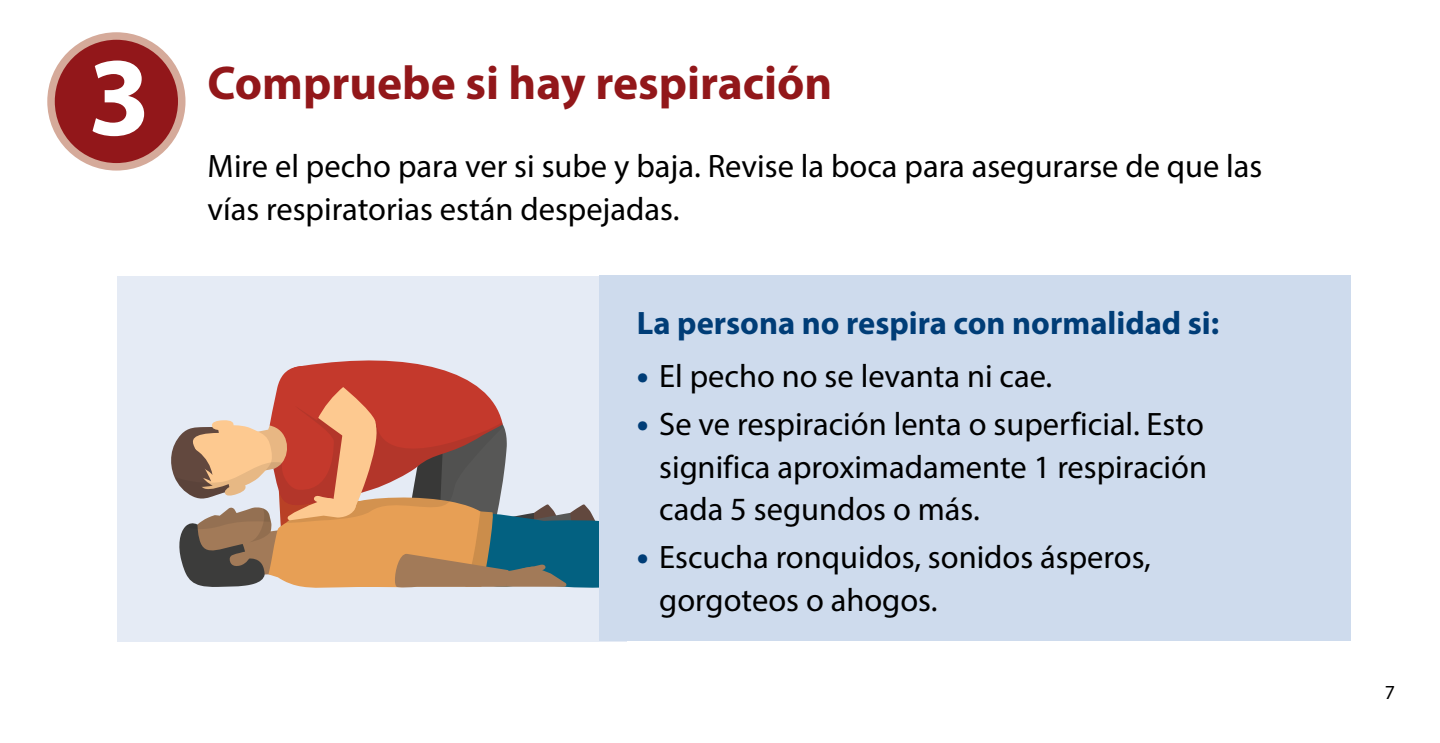
<style>
.page{position:relative;width:1440px;height:743px;background:#fff}
.page>*{position:absolute;margin:0;border:0;box-sizing:border-box;transform-origin:0 0}
.t1{font:700 112.5px "Myriad Pro";color:#fff}
.t2{font:700 47.5px "Myriad Pro";color:#92171a}
.t3{font:32.5px/42.5px "Myriad Pro";color:#000}
.t4{font:700 32.5px "Myriad Pro";color:#003d77}
.t5{font:20px "Myriad Pro";color:#000}
.s1{font-weight:700;font-size:35px;color:#003d77}
</style>
<div class="page">
<div style="left:51px;top:36px;width:131px;height:131px;background:#92171a;border-radius:50%"></div>
<div style="left:47px;top:32px;width:139px;height:138px;border:8px solid #d5aa9a;border-radius:50%"></div>
<div style="left:117px;top:276px;width:509px;height:365px;background:#e5ebf5"></div>
<svg style="left:171px;top:360px;width:428px;height:228px"></svg>
<div style="left:599px;top:275px;width:752px;height:365px;background:#cedbed"></div>
<h2 class="t1" style="left:88px;top:24px;width:64px">3</h2>
<h2 class="t2" style="left:208px;top:52px;width:627px">Compruebe si hay respiración</h2>
<p class="t3" style="left:208px;top:144px;width:1056px">Mire el pecho para ver si sube y baja. Revise la boca para asegurarse de que las vías respiratorias están despejadas.</p>
<h3 class="t4" style="left:637px;top:302px;width:584px">La persona no respira con normalidad si:</h3>
<p class="t3" style="left:637px;top:354px;width:417px"><span class="s1">•</span> El pecho no se levanta ni cae.</p>
<p class="t3" style="left:659px;top:402px;width:549px;text-align:justify;text-indent:-22px"><span class="s1">•</span> Se ve respiración lenta o superficial. Esto significa aproximadamente 1 respiración cada 5 segundos o más.</p>
<p class="t3" style="left:659px;top:535px;width:493px;text-indent:-22px"><span class="s1">•</span> Escucha ronquidos, sonidos ásperos, gorgoteos o ahogos.</p>
<p class="t5" style="left:1385px;top:680px;width:12px">7</p>
</div>
